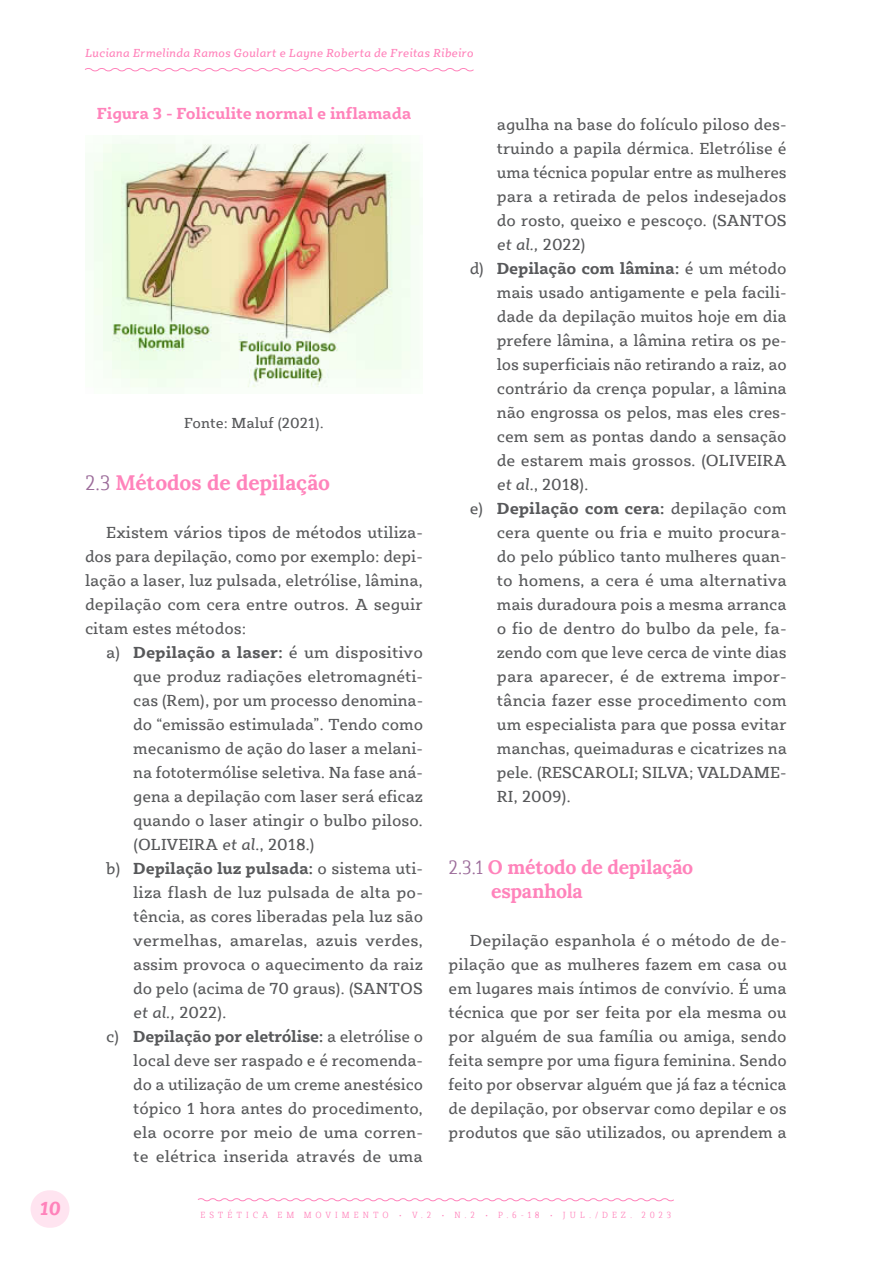
<style>
.page{position:relative;width:893px;height:1263px;background:#fff}
.page>*{position:absolute;margin:0;border:0;box-sizing:border-box;transform-origin:0 0}
.t1{font:700 21px "Lora";letter-spacing:-.005em;color:#ff83bb}
.t2{font:700 19.5px/24px "Lora";letter-spacing:-.015em;color:#ff83bb}
.t3{font:italic 700 19.5px "Sybilla Pro Narrow";color:#ff83bb}
.t4{font:16.5px/24px "Sybilla Pro";color:#57585a;text-align:justify}
.t5{font:700 16.5px "Sybilla Pro";letter-spacing:-.015em;color:#57585a}
.t6{font:700 16.5px "Sybilla Pro";letter-spacing:-.01em;color:#ff83bb}
.t7{font:italic 16.5px "Sybilla Pro";letter-spacing:-.005em;color:#57585a}
.t8{font:15px "Sybilla Pro";color:#57585a}
.t9{font:italic 12px "Sybilla Pro";letter-spacing:.01em;color:#ff83bb}
.t10{font:300 9px "Sybilla Pro Narrow";letter-spacing:.44em;color:#ff83bb}
.s1{font-family:"Sybilla Pro Narrow";font-weight:300;color:#9b6b99}
.s2{font-weight:700}
.s3{font-style:italic}
.s4{font-weight:400}
.s5{font-style:normal}
</style>
<div class="page">
<img style="left:93px;top:135px;width:327px;height:253px">
<svg style="left:197px;top:1198px;width:477px;height:4px"></svg>
<svg style="left:85px;top:68px;width:389px;height:4px"></svg>
<div style="left:31px;top:1190px;width:38px;height:38px;background:#ffe4f0;border-radius:19px"></div>
<p class="t3" style="left:39px;top:1196px;width:23px">10</p>
<p class="t9" style="left:85px;top:46px;width:390px">Luciana Ermelinda Ramos Goulart e Layne Roberta de Freitas Ribeiro</p>
<p class="t6" style="left:97px;top:102px;width:316px">Figura 3 - Foliculite normal e inflamada</p>
<p class="t8" style="left:184px;top:413px;width:141px">Fonte: Maluf (2021).</p>
<p class="t1" style="left:85px;top:465px;width:246px"><span class="s1">2.3</span> Métodos de depilação</p>
<p class="t4" style="left:85px;top:520px;width:340px;text-indent:21px">Existem vários tipos de métodos utiliza&shy;dos para depilação, como por exemplo: depi&shy;lação a laser, luz pulsada, eletrólise, lâmina, depilação com cera entre outros. A seguir citam estes métodos:</p>
<p class="t4" style="left:106px;top:640px;width:318px">a) <span class="s2">Depilação a laser:</span> é um dispositivo</p>
<p class="t4" style="left:133px;top:664px;width:291px">que produz radiações eletromagnéti-</p>
<p class="t4" style="left:133px;top:688px;width:291px">cas (Rem), por um processo denomina-</p>
<p class="t4" style="left:133px;top:712px;width:291px">do “emissão estimulada”. Tendo como</p>
<p class="t4" style="left:133px;top:736px;width:291px">mecanismo de ação do laser a melani-</p>
<p class="t4" style="left:133px;top:760px;width:291px">na fototermólise seletiva. Na fase aná-</p>
<p class="t4" style="left:133px;top:784px;width:291px">gena a depilação com laser será eficaz</p>
<p class="t4" style="left:133px;top:808px;width:291px">quando o laser atingir o bulbo piloso.</p>
<p class="t4" style="left:133px;top:832px;width:183px">(OLIVEIRA <span class="s3">et al</span>., 2018.)</p>
<p class="t5" style="left:106px;top:858px;width:318px"><span class="s4">b)</span> Depilação luz pulsada: <span class="s4">o sistema uti-</span></p>
<p class="t4" style="left:133px;top:880px;width:291px">liza flash de luz pulsada de alta po-</p>
<p class="t4" style="left:133px;top:904px;width:291px">tência, as cores liberadas pela luz são</p>
<p class="t4" style="left:133px;top:928px;width:291px">vermelhas, amarelas, azuis verdes,</p>
<p class="t4" style="left:133px;top:952px;width:291px">assim provoca o aquecimento da raiz</p>
<p class="t4" style="left:133px;top:976px;width:291px">do pelo (acima de 70 graus). (SANTOS</p>
<p class="t7" style="left:133px;top:1002px;width:95px">et al., <span class="s5">2022).</span></p>
<p class="t5" style="left:106px;top:1026px;width:318px"><span class="s4">c)</span> Depilação por eletrólise: <span class="s4">a eletrólise o</span></p>
<p class="t4" style="left:133px;top:1048px;width:291px">local deve ser raspado e é recomenda-</p>
<p class="t4" style="left:133px;top:1072px;width:291px">do a utilização de um creme anestésico</p>
<p class="t4" style="left:133px;top:1096px;width:291px">tópico 1 hora antes do procedimento,</p>
<p class="t4" style="left:133px;top:1120px;width:291px">ela ocorre por meio de uma corren-</p>
<p class="t4" style="left:133px;top:1144px;width:291px">te elétrica inserida através de uma</p>
<p class="t4" style="left:497px;top:112px;width:291px">agulha na base do folículo piloso des-</p>
<p class="t4" style="left:497px;top:136px;width:291px">truindo a papila dérmica. Eletrólise é</p>
<p class="t4" style="left:497px;top:160px;width:291px">uma técnica popular entre as mulheres</p>
<p class="t4" style="left:497px;top:184px;width:291px">para a retirada de pelos indesejados</p>
<p class="t4" style="left:497px;top:208px;width:291px">do rosto, queixo e pescoço. (SANTOS</p>
<p class="t7" style="left:497px;top:234px;width:90px">et al., <span class="s5">2022)</span></p>
<p class="t5" style="left:470px;top:258px;width:318px"><span class="s4">d)</span> Depilação com lâmina: <span class="s4">é um método</span></p>
<p class="t4" style="left:497px;top:280px;width:291px">mais usado antigamente e pela facili-</p>
<p class="t4" style="left:497px;top:304px;width:291px">dade da depilação muitos hoje em dia</p>
<p class="t4" style="left:497px;top:328px;width:291px">prefere lâmina, a lâmina retira os pe-</p>
<p class="t4" style="left:497px;top:352px;width:291px">los superficiais não retirando a raiz, ao</p>
<p class="t4" style="left:497px;top:376px;width:291px">contrário da crença popular, a lâmina</p>
<p class="t4" style="left:497px;top:400px;width:291px">não engrossa os pelos, mas eles cres-</p>
<p class="t4" style="left:497px;top:424px;width:291px">cem sem as pontas dando a sensação</p>
<p class="t4" style="left:497px;top:448px;width:291px">de estarem mais grossos. (OLIVEIRA</p>
<p class="t4" style="left:497px;top:472px;width:93px"><span class="s3">et al</span>., 2018).</p>
<p class="t5" style="left:470px;top:498px;width:318px"><span class="s4">e)</span> Depilação com cera: <span class="s4">depilação com</span></p>
<p class="t4" style="left:497px;top:520px;width:291px">cera quente ou fria e muito procura-</p>
<p class="t4" style="left:497px;top:544px;width:291px">do pelo público tanto mulheres quan-</p>
<p class="t4" style="left:497px;top:568px;width:291px">to homens, a cera é uma alternativa</p>
<p class="t4" style="left:497px;top:592px;width:291px">mais duradoura pois a mesma arranca</p>
<p class="t4" style="left:497px;top:616px;width:291px">o fio de dentro do bulbo da pele, fa-</p>
<p class="t4" style="left:497px;top:640px;width:291px">zendo com que leve cerca de vinte dias</p>
<p class="t4" style="left:497px;top:664px;width:291px">para aparecer, é de extrema impor-</p>
<p class="t4" style="left:497px;top:688px;width:291px">tância fazer esse procedimento com</p>
<p class="t4" style="left:497px;top:712px;width:291px">um especialista para que possa evitar</p>
<p class="t4" style="left:497px;top:736px;width:291px">manchas, queimaduras e cicatrizes na</p>
<p class="t4" style="left:497px;top:760px;width:291px">pele. (RESCAROLI; SILVA; VALDAME-</p>
<p class="t4" style="left:497px;top:784px;width:76px">RI, 2009).</p>
<p class="t2" style="left:491px;top:853px;width:204px;text-indent:-43px"><span class="s1">2.3.1</span> O método de depilação espanhola</p>
<p class="t4" style="left:449px;top:928px;width:340px;text-indent:21px">Depilação espanhola é o método de de&shy;pilação que as mulheres fazem em casa ou em lugares mais íntimos de convívio. É uma técnica que por ser feita por ela mesma ou por alguém de sua família ou amiga, sendo feita sempre por uma figura feminina. Sendo feito por observar alguém que já faz a técnica de depilação, por observar como depilar e os produtos que são utilizados, ou aprendem a</p>
<p class="t10" style="left:200px;top:1209px;width:472px">ESTÉTICA EM MOVIMENTO • V.2 • N.2 • P.6-18 • JUL./DE Z. 2023</p>
</div>
